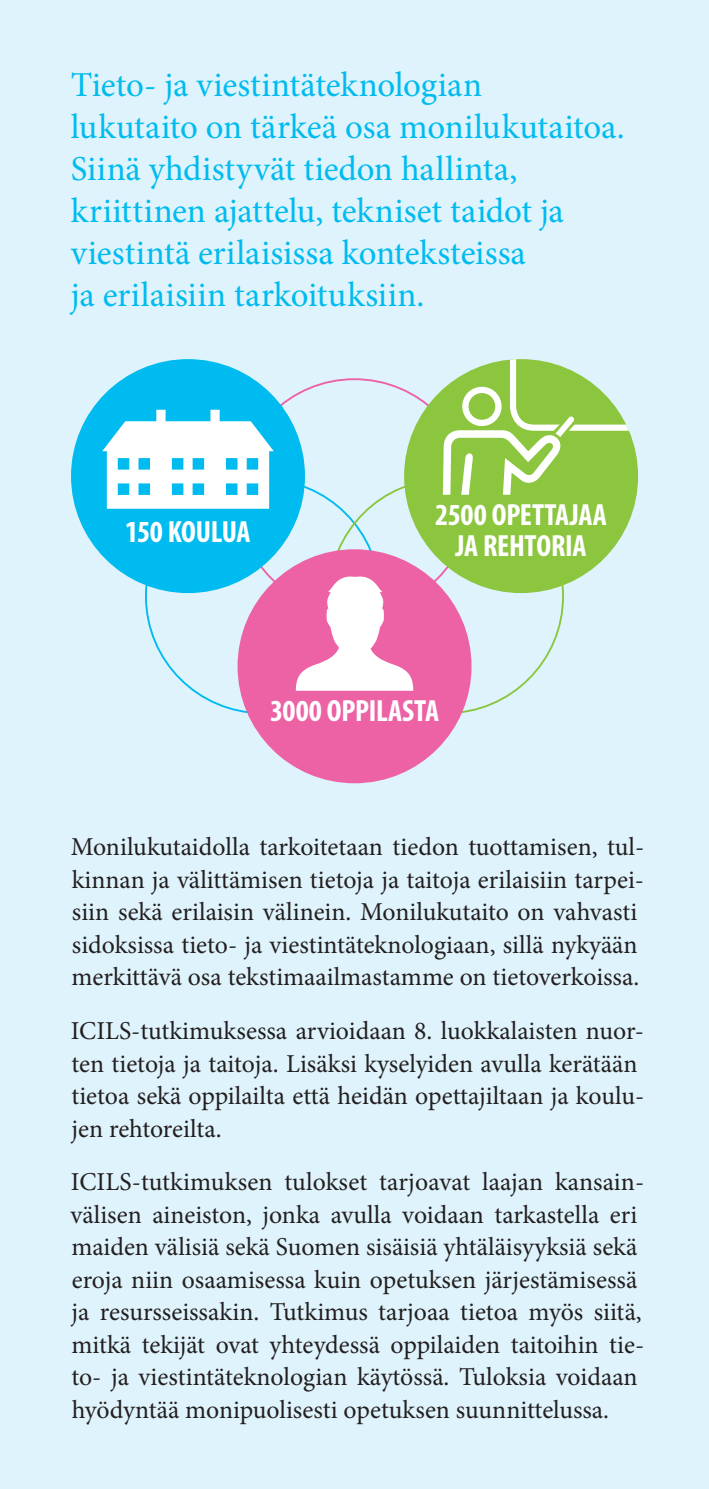
<style>
.page{position:relative;width:709px;height:1489px;background:#fff}
.page>*{position:absolute;margin:0;border:0;box-sizing:border-box;transform-origin:0 0}
.t1{font:35px/42px "Minion Pro";color:#00bbef}
.t2{font:700 condensed 30.75px/30.8px "Myriad Pro";letter-spacing:-.01em;color:#fff;text-align:center}
.t3{font:25.75px/32.5px "Minion Pro";color:#231f20}
</style>
<div class="page">
<div style="left:0;top:0;width:709px;height:1488px;background:#def3fb"></div>
<div style="left:237px;top:549px;width:234px;height:234px;background:#ed61a5;border-radius:50%"></div>
<svg style="left:296px;top:576px;width:117px;height:114px"></svg>
<div style="left:71px;top:359px;width:234px;height:234px;background:#00bbef;border-radius:50%"></div>
<svg style="left:102px;top:410px;width:172px;height:98px"></svg>
<div style="left:404px;top:359px;width:234px;height:234px;background:#8bc63e;border-radius:50%"></div>
<svg style="left:442px;top:359px;width:196px;height:135px"></svg>
<h1 class="t1" style="left:71px;top:64px;width:555px">Tieto- ja viestintäteknologian<br>lukutaito on tärkeä osa monilukutaitoa.<br>Siinä yhdistyvät tiedon hallinta, kriittinen ajattelu, tekniset taidot ja viestintä erilaisissa konteksteissa<br>ja erilaisiin tarkoituksiin.</h1>
<p class="t2" style="left:125px;top:516px;width:127px">150 KOULUA</p>
<p class="t2" style="left:435px;top:498px;width:173px">2500 OPETTAJAA<br>JA REHTORIA</p>
<p class="t2" style="left:270px;top:695px;width:170px">3000 OPPILASTA</p>
<p class="t3" style="left:71px;top:830px;width:575px">Monilukutaidolla tarkoitetaan tiedon tuottamisen, tul&shy;kinnan ja välittämisen tietoja ja taitoja erilaisiin tarpei&shy;siin sekä erilaisin välinein. Monilukutaito on vahvasti sidoksissa tieto- ja viestintäteknologiaan, sillä nykyään merkittävä osa tekstimaailmastamme on tietoverkoissa.</p>
<p class="t3" style="left:71px;top:1014px;width:575px">ICILS-tutkimuksessa arvioidaan 8. luokkalaisten nuor&shy;ten tietoja ja taitoja. Lisäksi kyselyiden avulla kerätään tietoa sekä oppilailta että heidän opettajiltaan ja koulu&shy;jen rehtoreilta.</p>
<p class="t3" style="left:71px;top:1165px;width:575px">ICILS-tutkimuksen tulokset tarjoavat laajan kansain&shy;välisen aineiston, jonka avulla voidaan tarkastella eri maiden välisiä sekä Suomen sisäisiä yhtäläisyyksiä sekä eroja niin osaamisessa kuin opetuksen järjestämisessä ja resursseissakin. Tutkimus tarjoaa tietoa myös siitä, mitkä tekijät ovat yhteydessä oppilaiden taitoihin tie&shy;to- ja viestintäteknologian käytössä. Tuloksia voidaan hyödyntää monipuolisesti opetuksen suunnittelussa.</p>
</div>
